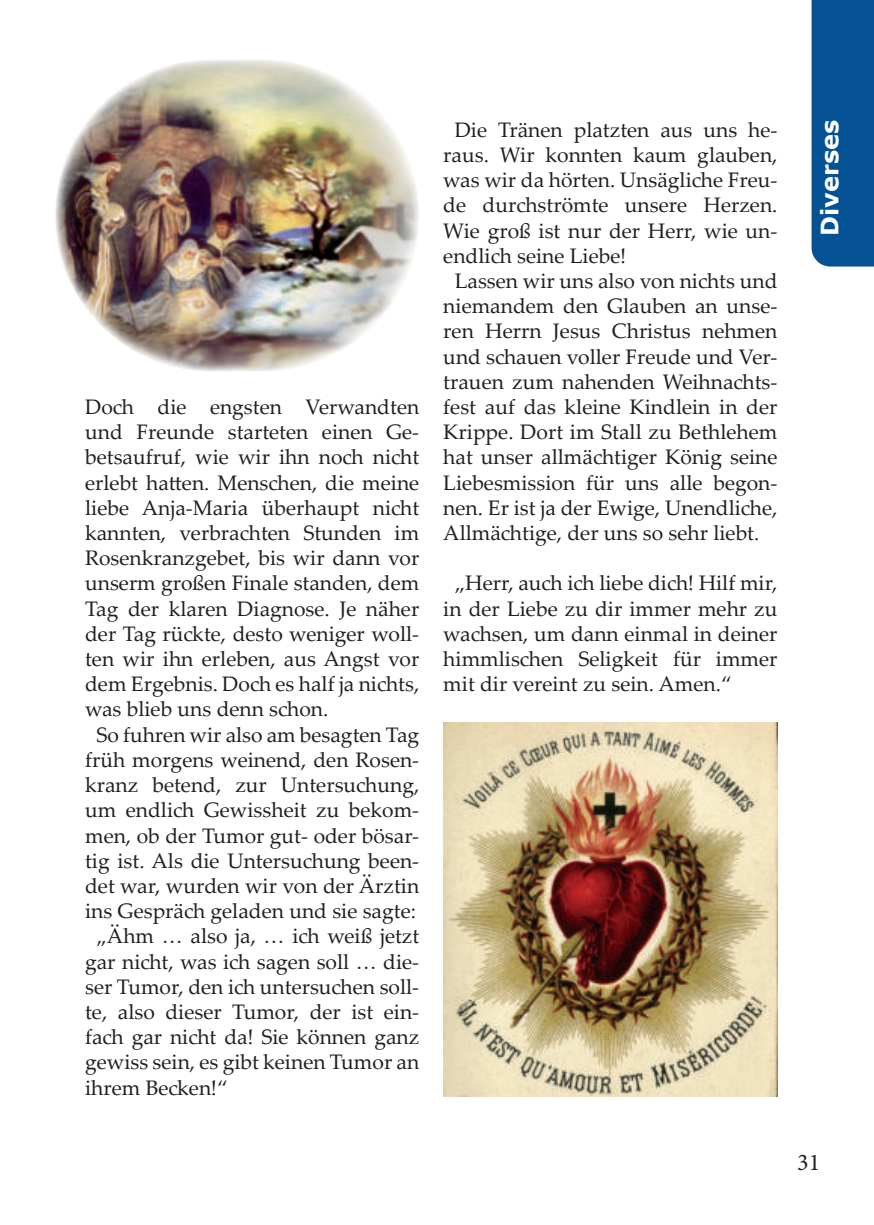
<style>
.page{position:relative;width:874px;height:1225px;background:#fff}
.page>*{position:absolute;margin:0;border:0;box-sizing:border-box;transform-origin:0 0}
.t1{font:700 24px "Verdana";color:#fff}
.t2{font:24px "Minion Pro";color:#231f20}
.t3{font:21px/25.2px "Palatino Linotype";color:#231f20;text-align:justify}
</style>
<div class="page">
<div style="left:811px;top:0;width:62px;height:266px;background:#045193"></div>
<img style="left:55px;top:60px;width:364px;height:311px;border-radius:156px">
<img style="left:443px;top:722px;width:334px;height:374px">
<p class="t3" style="left:85px;top:393px;width:335px">Doch die engsten Verwandten</p>
<p class="t3" style="left:85px;top:422px;width:335px">und Freunde starteten einen Ge-</p>
<p class="t3" style="left:85px;top:444px;width:335px">betsaufruf, wie wir ihn noch nicht</p>
<p class="t3" style="left:85px;top:469px;width:335px">erlebt hatten. Menschen, die meine</p>
<p class="t3" style="left:85px;top:494px;width:335px">liebe Anja-Maria überhaupt nicht</p>
<p class="t3" style="left:85px;top:519px;width:335px">kannten, verbrachten Stunden im</p>
<p class="t3" style="left:85px;top:544px;width:335px">Rosenkranzgebet, bis wir dann vor</p>
<p class="t3" style="left:85px;top:570px;width:335px">unserm großen Finale standen, dem</p>
<p class="t3" style="left:85px;top:598px;width:335px">Tag der klaren Diagnose. Je näher</p>
<p class="t3" style="left:85px;top:620px;width:335px">der Tag rückte, desto weniger woll-</p>
<p class="t3" style="left:85px;top:645px;width:335px">ten wir ihn erleben, aus Angst vor</p>
<p class="t3" style="left:85px;top:670px;width:335px">dem Ergebnis. Doch es half ja nichts,</p>
<p class="t3" style="left:85px;top:696px;width:244px">was blieb uns denn schon.</p>
<p class="t3" style="left:96px;top:721px;width:324px">So fuhren wir also am besagten Tag</p>
<p class="t3" style="left:85px;top:746px;width:335px">früh morgens weinend, den Rosen-</p>
<p class="t3" style="left:85px;top:771px;width:335px">kranz betend, zur Untersuchung,</p>
<p class="t3" style="left:85px;top:796px;width:335px">um endlich Gewissheit zu bekom-</p>
<p class="t3" style="left:85px;top:822px;width:335px">men, ob der Tumor gut- oder bösar-</p>
<p class="t3" style="left:85px;top:847px;width:335px">tig ist. Als die Untersuchung been-</p>
<p class="t3" style="left:85px;top:872px;width:335px">det war, wurden wir von der Ärztin</p>
<p class="t3" style="left:85px;top:897px;width:332px">ins Gespräch geladen und sie sagte:</p>
<p class="t3" style="left:96px;top:922px;width:324px">„Ähm … also ja, … ich weiß jetzt</p>
<p class="t3" style="left:85px;top:948px;width:335px">gar nicht, was ich sagen soll … die-</p>
<p class="t3" style="left:85px;top:973px;width:335px">ser Tumor, den ich untersuchen soll-</p>
<p class="t3" style="left:85px;top:998px;width:335px">te, also dieser Tumor, der ist ein-</p>
<p class="t3" style="left:85px;top:1023px;width:335px">fach gar nicht da! Sie können ganz</p>
<p class="t3" style="left:85px;top:1048px;width:335px">gewiss sein, es gibt keinen Tumor an</p>
<p class="t3" style="left:85px;top:1074px;width:144px">ihrem Becken!“</p>
<p class="t3" style="left:454px;top:116px;width:324px">Die Tränen platzten aus uns he-</p>
<p class="t3" style="left:443px;top:141px;width:335px">raus. Wir konnten kaum glauben,</p>
<p class="t3" style="left:443px;top:166px;width:335px">was wir da hörten. Unsägliche Freu-</p>
<p class="t3" style="left:443px;top:192px;width:335px">de durchströmte unsere Herzen.</p>
<p class="t3" style="left:443px;top:217px;width:335px">Wie groß ist nur der Herr, wie un-</p>
<p class="t3" style="left:443px;top:242px;width:184px">endlich seine Liebe!</p>
<p class="t3" style="left:454px;top:267px;width:324px">Lassen wir uns also von nichts und</p>
<p class="t3" style="left:443px;top:296px;width:335px">niemandem den Glauben an unse-</p>
<p class="t3" style="left:443px;top:321px;width:335px">ren Herrn Jesus Christus nehmen</p>
<p class="t3" style="left:443px;top:343px;width:335px">und schauen voller Freude und Ver-</p>
<p class="t3" style="left:443px;top:368px;width:335px">trauen zum nahenden Weihnachts-</p>
<p class="t3" style="left:443px;top:397px;width:335px">fest auf das kleine Kindlein in der</p>
<p class="t3" style="left:443px;top:418px;width:335px">Krippe. Dort im Stall zu Bethlehem</p>
<p class="t3" style="left:443px;top:444px;width:335px">hat unser allmächtiger König seine</p>
<p class="t3" style="left:443px;top:472px;width:335px">Liebesmission für uns alle begon-</p>
<p class="t3" style="left:443px;top:494px;width:335px">nen. Er ist ja der Ewige, Unendliche,</p>
<p class="t3" style="left:443px;top:519px;width:317px">Allmächtige, der uns so sehr liebt.</p>
<p class="t3" style="left:443px;top:570px;width:335px;text-indent:11px">„Herr, auch ich liebe dich! Hilf mir, in der Liebe zu dir immer mehr zu wachsen, um dann einmal in deiner himmlischen Seligkeit für immer mit dir vereint zu sein. Amen.“</p>
<p class="t1" style="left:819px;top:236px;width:117px;rotate:-90deg">Diverses</p>
<p class="t2" style="left:796px;top:1147px;width:25px">31</p>
</div>
